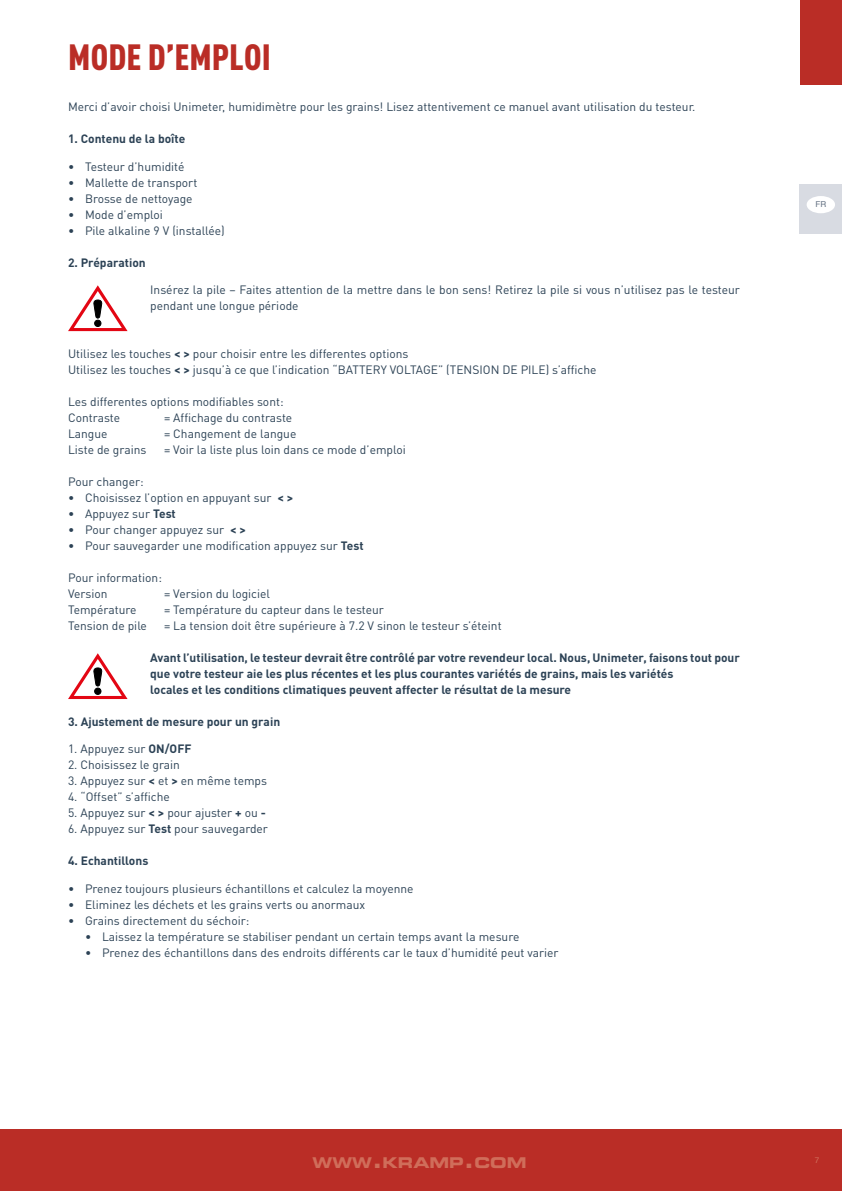
<style>
.page{position:relative;width:842px;height:1191px;background:#fff}
.page>*{position:absolute;margin:0;border:0;box-sizing:border-box;transform-origin:0 0}
.t1{font:900 condensed 36px "DIN Pro";letter-spacing:.005em;color:#ba2d26}
.t2{font:14.8px "Eurostile LT Std Bold Ex 2";color:#d06d5a}
.t3{font:12px/16px "DIN Pro";color:#2c4255}
.t4{font:700 12px/16px "DIN Pro";color:#2c4255}
.t5{font:8.2px "Helvetica";color:#616f81}
.t6{font:8.2px "Helvetica";color:#d06d5a}
.s1{font-weight:700}
.s2{font-size:21.2px}
</style>
<div class="page">
<div style="left:0;top:1129px;width:842px;height:62px;background:#ba2d26"></div>
<div style="left:800px;top:0;width:42px;height:85px;background:#ba2d26"></div>
<div style="left:800px;top:184px;width:42px;height:50px;background:#d8dbe2"></div>
<svg style="left:68px;top:653px;width:60px;height:46px"></svg>
<div style="left:94px;top:688px;width:7px;height:6px;border:1px solid #000;border-radius:50%"></div>
<svg style="left:68px;top:285px;width:60px;height:46px"></svg>
<div style="left:94px;top:320px;width:7px;height:7px;border:1px solid #000;border-radius:50%"></div>
<div style="left:807px;top:196px;width:28px;height:17px;background:#fff;border-radius:50%"></div>
<h1 class="t1" style="left:68px;top:29px;width:204px">MODE D’EMPLOI</h1>
<p class="t3" style="left:68px;top:98px;width:629px">Merci d’avoir choisi Unimeter, humidimètre pour les grains! Lisez attentivement ce manuel avant utilisation du testeur.</p>
<p class="t4" style="left:68px;top:130px;width:119px">1. Contenu de la boîte</p>
<p class="t3" style="left:68px;top:158px;width:118px">• Testeur d’humidité</p>
<p class="t3" style="left:68px;top:174px;width:131px">• Mallette de transport</p>
<p class="t3" style="left:68px;top:190px;width:126px">• Brosse de nettoyage</p>
<p class="t3" style="left:68px;top:206px;width:96px">• Mode d’emploi</p>
<p class="t3" style="left:68px;top:222px;width:158px">• Pile alkaline 9 V (installée)</p>
<p class="t4" style="left:68px;top:254px;width:79px">2. Préparation</p>
<p class="t3" style="left:150px;top:281px;width:591px">Insérez la pile – Faites attention de la mettre dans le bon sens! Retirez la pile si vous n’utilisez pas le testeur pendant une longue période</p>
<p class="t3" style="left:68px;top:345px;width:530px">Utilisez les touches <span class="s1">&lt; &gt;</span> pour choisir entre les differentes options<br>Utilisez les touches <span class="s1">&lt; &gt;</span> jusqu’à ce que l’indication “BATTERY VOLTAGE” (TENSION DE PILE) s’affiche</p>
<p class="t3" style="left:68px;top:393px;width:217px">Les differentes options modifiables sont:<br>Contraste</p>
<p class="t3" style="left:164px;top:409px;width:130px">= Affichage du contraste</p>
<p class="t3" style="left:68px;top:425px;width:41px">Langue</p>
<p class="t3" style="left:164px;top:425px;width:134px">= Changement de langue</p>
<p class="t3" style="left:68px;top:441px;width:80px">Liste de grains</p>
<p class="t3" style="left:164px;top:441px;width:243px">= Voir la liste plus loin dans ce mode d’emploi</p>
<p class="t3" style="left:68px;top:473px;width:77px">Pour changer:</p>
<p class="t3" style="left:68px;top:489px;width:227px">• Choisissez l’option en appuyant sur <span class="s1">&lt; &gt;</span></p>
<p class="t3" style="left:68px;top:505px;width:109px">• Appuyez sur <span class="s1">Test</span></p>
<p class="t3" style="left:68px;top:521px;width:179px">• Pour changer appuyez sur <span class="s1">&lt; &gt;</span></p>
<p class="t3" style="left:68px;top:537px;width:297px">• Pour sauvegarder une modification appuyez sur <span class="s1">Test</span></p>
<p class="t3" style="left:68px;top:569px;width:95px">Pour information:<br>Version</p>
<p class="t3" style="left:164px;top:585px;width:108px">= Version du logiciel</p>
<p class="t3" style="left:68px;top:601px;width:70px">Température</p>
<p class="t3" style="left:164px;top:601px;width:221px">= Température du capteur dans le testeur</p>
<p class="t3" style="left:68px;top:617px;width:80px">Tension de pile</p>
<p class="t3" style="left:164px;top:617px;width:339px">= La tension doit être supérieure à 7.2 V sinon le testeur s’éteint</p>
<p class="t4" style="left:150px;top:649px;width:591px">Avant l’utilisation, le testeur devrait être contrôlé par votre revendeur local. Nous, Unimeter, faisons tout pour que votre testeur aie les plus récentes et les plus courantes variétés de grains, mais les variétés<br>locales et les conditions climatiques peuvent affecter le résultat de la mesure</p>
<p class="t4" style="left:68px;top:713px;width:214px">3. Ajustement de mesure pour un grain</p>
<p class="t3" style="left:68px;top:740px;width:125px">1. Appuyez sur <span class="s1">ON/OFF</span></p>
<p class="t3" style="left:68px;top:756px;width:113px">2. Choisissez le grain</p>
<p class="t3" style="left:68px;top:772px;width:201px">3. Appuyez sur <span class="s1">&lt;</span> et <span class="s1">&gt;</span> en même temps</p>
<p class="t3" style="left:68px;top:788px;width:103px">4. “Offset” s’affiche</p>
<p class="t3" style="left:68px;top:804px;width:199px">5. Appuyez sur <span class="s1">&lt; &gt;</span> pour ajuster <span class="s1">+</span> ou <span class="s1">-</span></p>
<p class="t3" style="left:68px;top:820px;width:201px">6. Appuyez sur <span class="s1">Test</span> pour sauvegarder</p>
<p class="t4" style="left:68px;top:852px;width:82px">4. Echantillons</p>
<p class="t3" style="left:68px;top:880px;width:347px">• Prenez toujours plusieurs échantillons et calculez la moyenne</p>
<p class="t3" style="left:68px;top:896px;width:299px">• Eliminez les déchets et les grains verts ou anormaux</p>
<p class="t3" style="left:68px;top:912px;width:183px">• Grains directement du séchoir:</p>
<p class="t3" style="left:85px;top:928px;width:436px">• Laissez la température se stabiliser pendant un certain temps avant la mesure</p>
<p class="t3" style="left:85px;top:944px;width:475px">• Prenez des échantillons dans des endroits différents car le taux d’humidité peut varier</p>
<p class="t5" style="left:815px;top:200px;width:12px">FR</p>
<p class="t2" style="left:313px;top:1152px;width:215px">WWW<span class="s2">.</span>KRAMP<span class="s2">.</span>COM</p>
<p class="t6" style="left:815px;top:1155px;width:6px">7</p>
</div>
